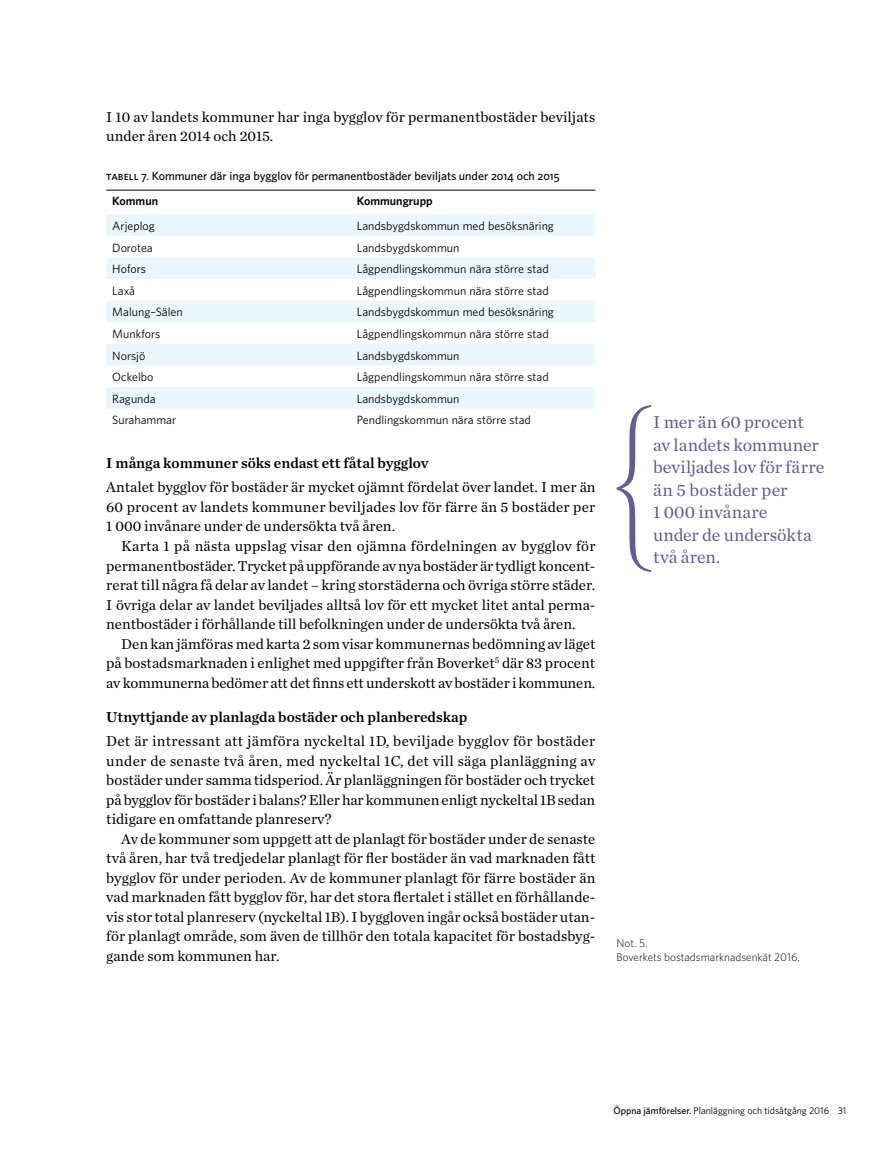
<style>
.page{position:relative;width:893px;height:1149px;background:#fff}
.page>*{position:absolute;margin:0;border:0;box-sizing:border-box;transform-origin:0 0}
.t1{font:18px/22.5px "Chronicle Text G1";color:#645b97}
.t2{font:15px/19.5px "Chronicle Text G1";color:#000;text-align:justify}
.t3{font:15px "Chronicle Text G1 Semi";color:#000}
.t4{font:12px "Whitney";color:#000}
.t5{font:500 12px "Whitney";color:#000}
.t6{font:600 12px "Whitney";color:#000}
.t7{font:300 11.25px/13.5px "Whitney";color:#000}
.t8{font:9.75px "Whitney";color:#000}
.s1{font-weight:500}
</style>
<div class="page">
<hr style="left:106px;top:190px;width:489px;height:1px;background:#000">
<div style="left:106px;top:214px;width:489px;height:22px;background:#eaf6fe"></div>
<svg style="left:106px;top:258px;width:489px;height:151px;fill:#eaf6fe"></svg>
<svg style="left:617px;top:405px;width:34px;height:166px"></svg>
<p class="t2" style="left:106px;top:106px;width:490px">I 10 av landets kommuner har inga bygglov för permanentbostäder beviljats under åren 2014 och 2015.</p>
<p class="t5" style="left:106px;top:168px;width:455px">tabell 7. Kommuner där inga bygglov för permanentbostäder beviljats under 2014 och 2015</p>
<p class="t6" style="left:112px;top:193px;width:47px">Kommun</p>
<p class="t6" style="left:357px;top:193px;width:77px">Kommungrupp</p>
<p class="t4" style="left:112px;top:218px;width:44px">Arjeplog</p>
<p class="t4" style="left:357px;top:218px;width:199px">Landsbygdskommun med besöksnäring</p>
<p class="t4" style="left:112px;top:239px;width:42px">Dorotea</p>
<p class="t4" style="left:357px;top:239px;width:104px">Landsbygdskommun</p>
<p class="t4" style="left:112px;top:261px;width:35px">Hofors</p>
<p class="t4" style="left:357px;top:261px;width:193px">Lågpendlingskommun nära större stad</p>
<p class="t4" style="left:112px;top:282px;width:24px">Laxå</p>
<p class="t4" style="left:357px;top:282px;width:193px">Lågpendlingskommun nära större stad</p>
<p class="t4" style="left:112px;top:304px;width:72px">Malung–Sälen</p>
<p class="t4" style="left:357px;top:304px;width:199px">Landsbygdskommun med besöksnäring</p>
<p class="t4" style="left:112px;top:326px;width:50px">Munkfors</p>
<p class="t4" style="left:357px;top:326px;width:193px">Lågpendlingskommun nära större stad</p>
<p class="t4" style="left:112px;top:347px;width:35px">Norsjö</p>
<p class="t4" style="left:357px;top:347px;width:104px">Landsbygdskommun</p>
<p class="t4" style="left:112px;top:369px;width:43px">Ockelbo</p>
<p class="t4" style="left:357px;top:369px;width:193px">Lågpendlingskommun nära större stad</p>
<p class="t4" style="left:112px;top:390px;width:45px">Ragunda</p>
<p class="t4" style="left:357px;top:390px;width:104px">Landsbygdskommun</p>
<p class="t4" style="left:112px;top:412px;width:65px">Surahammar</p>
<p class="t4" style="left:357px;top:412px;width:176px">Pendlingskommun nära större stad</p>
<p class="t3" style="left:106px;top:451px;width:324px">I många kommuner söks endast ett fåtal bygglov</p>
<p class="t2" style="left:106px;top:476px;width:491px">Antalet bygglov för bostäder är mycket ojämnt fördelat över landet. I mer än 60 procent av landets kommuner beviljades lov för färre än 5 bostäder per 1 000 invånare under de undersökta två åren.</p>
<p class="t2" style="left:106px;top:535px;width:491px;text-indent:15px">Karta 1 på nästa uppslag visar den ojämna fördelningen av bygglov för permanentbostäder. Trycket på uppförande av nya bostäder är tydligt koncent&shy;rerat till några få delar av landet – kring storstäderna och övriga större städer.<br>I övriga delar av landet beviljades alltså lov för ett mycket litet antal perma&shy;nentbostäder i förhållande till befolkningen under de undersökta två åren.</p>
<p class="t2" style="left:106px;top:632px;width:491px;text-indent:15px">Den kan jämföras med karta 2 som visar kommunernas bedömning av läget på bostadsmarknaden i enlighet med uppgifter från Boverket<sup>5</sup> där 83 procent av kommunerna bedömer att det finns ett underskott av bostäder i kommunen.</p>
<p class="t3" style="left:106px;top:705px;width:363px">Utnyttjande av planlagda bostäder och planberedskap</p>
<p class="t2" style="left:106px;top:730px;width:491px">Det är intressant att jämföra nyckeltal 1D, beviljade bygglov för bostäder under de senaste två åren, med nyckeltal 1C, det vill säga planläggning av bostäder under samma tidsperiod. Är planläggningen för bostäder och trycket på bygglov för bostäder i balans? Eller har kommunen enligt nyckeltal 1B sedan tidigare en omfattande planreserv?</p>
<p class="t2" style="left:106px;top:827px;width:491px;text-indent:15px">Av de kommuner som uppgett att de planlagt för bostäder under de senaste två åren, har två tredjedelar planlagt för fler bostäder än vad marknaden fått bygglov för under perioden. Av de kommuner planlagt för färre bostäder än vad marknaden fått bygglov för, har det stora flertalet i stället en förhållande&shy;vis stor total planreserv (nyckeltal 1B). I byggloven ingår också bostäder utan&shy;för planlagt område, som även de tillhör den totala kapacitet för bostadsbyg&shy;gande som kommunen har.</p>
<p class="t1" style="left:653px;top:410px;width:173px">I mer än 60 procent av landets kommuner beviljades lov för färre än 5 bostäder per<br>1 000 invånare<br>under de undersökta två åren.</p>
<p class="t7" style="left:617px;top:936px;width:185px">Not. 5.<br>Boverkets bostadsmarknadsenkät 2016.</p>
<p class="t8" style="left:614px;top:1103px;width:234px"><span class="s1">Öppna jämförelser.</span> Planläggning och tidsåtgång 2016 31</p>
</div>
